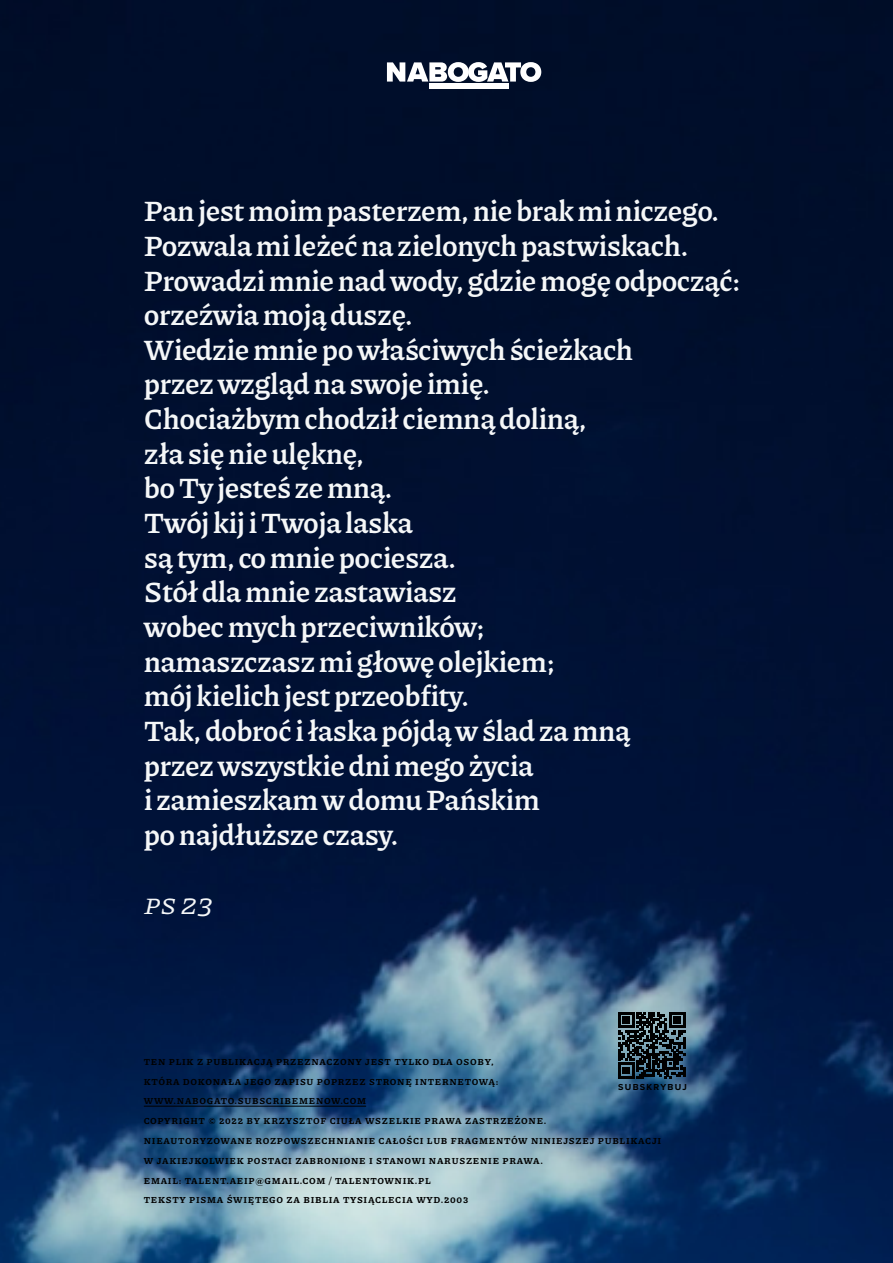
<style>
.page{position:relative;width:893px;height:1263px;background:#fff}
.page>*{position:absolute;margin:0;border:0;box-sizing:border-box;transform-origin:0 0}
.Subheading{font:700 28.8px "Piazzolla";letter-spacing:-.02em;color:#f5f7f8}
.Subheading-2{font:italic 28.8px "Piazzolla";color:#f5f7f8}
.Story_Heading{font:800 9px/19.8px "Piazzolla";letter-spacing:.08em;color:#000}
.Story_Heading-2{font:700 9px "Proxima Nova";letter-spacing:.14em;color:#000}
</style>
<div class="page">
<img style="left:0;top:0;width:893px;height:1263px">
<svg style="left:387px;top:62px;width:154px;height:20px"></svg>
<div style="left:429px;top:84px;width:80px;height:5px;background:#fff"></div>
<hr style="left:144px;top:1106px;width:222px;height:1px;background:#000">
<svg style="left:618px;top:1012px;width:67px;height:67px;background:#26343b"></svg>
<p class="Subheading" style="left:144px;top:194px;width:577px">Pan jest moim pasterzem, nie brak mi niczego.</p>
<p class="Subheading" style="left:144px;top:229px;width:546px">Pozwala mi leżeć na zielonych pastwiskach.</p>
<p class="Subheading" style="left:144px;top:264px;width:598px">Prowadzi mnie nad wody, gdzie mogę odpocząć:</p>
<p class="Subheading" style="left:144px;top:298px;width:270px">orzeźwia moją duszę.</p>
<p class="Subheading" style="left:144px;top:333px;width:491px">Wiedzie mnie po właściwych ścieżkach</p>
<p class="Subheading" style="left:144px;top:367px;width:348px">przez wzgląd na swoje imię.</p>
<p class="Subheading" style="left:144px;top:402px;width:444px">Chociażbym chodził ciemną doliną,</p>
<p class="Subheading" style="left:144px;top:437px;width:222px">zła się nie ulęknę,</p>
<p class="Subheading" style="left:144px;top:471px;width:250px">bo Ty jesteś ze mną.</p>
<p class="Subheading" style="left:144px;top:506px;width:271px">Twój kij i Twoja laska</p>
<p class="Subheading" style="left:144px;top:541px;width:314px">są tym, co mnie pociesza.</p>
<p class="Subheading" style="left:144px;top:575px;width:314px">Stół dla mnie zastawiasz</p>
<p class="Subheading" style="left:144px;top:610px;width:342px">wobec mych przeciwników;</p>
<p class="Subheading" style="left:144px;top:645px;width:412px">namaszczasz mi głowę olejkiem;</p>
<p class="Subheading" style="left:144px;top:679px;width:327px">mój kielich jest przeobfity.</p>
<p class="Subheading" style="left:144px;top:714px;width:488px">Tak, dobroć i łaska pójdą w ślad za mną</p>
<p class="Subheading" style="left:144px;top:748px;width:391px">przez wszystkie dni mego życia</p>
<p class="Subheading" style="left:144px;top:783px;width:398px">i zamieszkam w domu Pańskim</p>
<p class="Subheading" style="left:144px;top:818px;width:256px">po najdłuższe czasy.</p>
<p class="Subheading-2" style="left:144px;top:887px;width:71px">PS 23</p>
<p class="Story_Heading" style="left:144px;top:1052px;width:356px">TEN PLIK Z PUBLIKACJĄ PRZEZNACZONY JEST TYLKO DLA OSOBY,<br>KTÓRA DOKONAŁA JEGO ZAPISU POPRZEZ STRONĘ INTERNETOWĄ:</p>
<p class="Story_Heading" style="left:144px;top:1091px;width:224px">WWW.NABOGATO.SUBSCRIBEMENOW.COM</p>
<p class="Story_Heading" style="left:144px;top:1111px;width:404px">COPYRIGHT © 2022 BY KRZYSZTOF CIUŁA WSZELKIE PRAWA ZASTRZEŻONE.</p>
<p class="Story_Heading" style="left:144px;top:1131px;width:519px">NIEAUTORYZOWANE ROZPOWSZECHNIANIE CAŁOŚCI LUB FRAGMENTÓW NINIEJSZEJ PUBLIKACJI</p>
<p class="Story_Heading" style="left:144px;top:1151px;width:401px">W JAKIEJKOLWIEK POSTACI ZABRONIONE I STANOWI NARUSZENIE PRAWA.</p>
<p class="Story_Heading" style="left:144px;top:1170px;width:288px">EMAIL: TALENT.AEIP@GMAIL.COM / TALENTOWNIK.PL</p>
<p class="Story_Heading" style="left:144px;top:1190px;width:326px">TEKSTY PISMA ŚWIĘTEGO ZA BIBLIA TYSIĄCLECIA WYD.2003</p>
<p class="Story_Heading-2" style="left:618px;top:1081px;width:70px">SUBSKRYBUJ</p>
</div>
